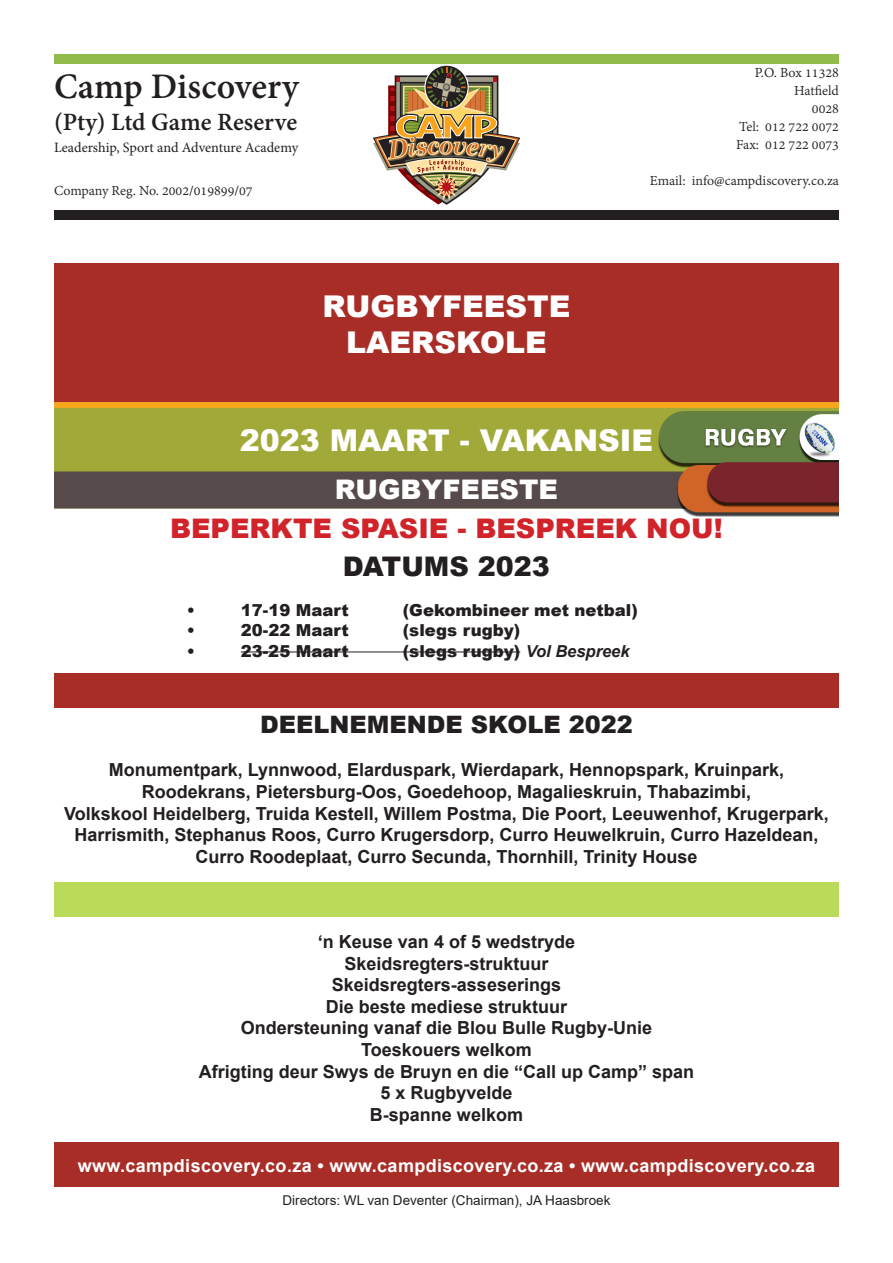
<style>
.page{position:relative;width:893px;height:1263px;background:#fff}
.page>*{position:absolute;margin:0;border:0;box-sizing:border-box;transform-origin:0 0}
.t1{font:700 39px "Adobe Devanagari";color:#231f20}
.t2{font:900 30px "Arial";color:#fff}
.t3{font:900 27px "Arial";color:#d1232a}
.t4{font:700 27px "Adobe Devanagari";color:#231f20}
.t5{font:900 27px "Arial";color:#fff}
.t6{font:900 27px "Arial";color:#231f20}
.t7{font:900 24px "Arial";color:#231f20}
.t8{font:700 18px/21.6px "Arial";color:#231f20;text-align:center}
.t9{font:700 18px "Arial";letter-spacing:.02em;color:#fff}
.t10{font:900 16.5px "Arial";color:#231f20}
.t11{font:15px "Adobe Devanagari";color:#231f20}
.t12{font:14.25px "Minion Pro";letter-spacing:-.005em;color:#231f20}
.t13{font:13.5px "Arial";color:#231f20}
.s1{font-weight:700;font-style:italic}
</style>
<div class="page">
<img style="left:373px;top:65px;width:147px;height:140px">
<div style="left:54px;top:210px;width:785px;height:9px;background:#231f20"></div>
<div style="left:54px;top:54px;width:785px;height:9px;background:#91bc4b"></div>
<div style="left:54px;top:263px;width:785px;height:140px;background:#a92d27"></div>
<img style="left:54px;top:402px;width:785px;height:115px">
<hr style="left:241px;top:651px;width:279px;height:1px;background:#231f20">
<div style="left:54px;top:1142px;width:785px;height:44px;background:#a92d27"></div>
<div style="left:54px;top:882px;width:785px;height:34px;background:#b9db59"></div>
<div style="left:54px;top:673px;width:785px;height:35px;background:#a92d27"></div>
<p class="t1" style="left:54px;top:64px;width:247px">Camp Discovery</p>
<p class="t4" style="left:54px;top:107px;width:245px">(Pty) Ltd Game Reserve</p>
<p class="t12" style="left:54px;top:138px;width:246px">Leadership, Sport and Adventure Academy</p>
<p class="t11" style="left:54px;top:182px;width:200px">Company Reg. No. 2002/019899/07</p>
<p class="t2" style="left:323px;top:285px;width:249px">RUGBYFEESTE</p>
<p class="t2" style="left:346px;top:321px;width:202px">LAERSKOLE</p>
<p class="t11" style="left:755px;top:64px;width:85px">P.O. Box 11328</p>
<p class="t11" style="left:794px;top:82px;width:46px">Hatfield</p>
<p class="t11" style="left:812px;top:100px;width:29px">0028</p>
<p class="t11" style="left:739px;top:118px;width:101px">Tel: 012 722 0072</p>
<p class="t11" style="left:736px;top:136px;width:104px">Fax: 012 722 0073</p>
<p class="t11" style="left:650px;top:172px;width:191px">Email: info@campdiscovery.co.za</p>
<p class="t2" style="left:240px;top:419px;width:415px">2023 MAART - VAKANSIE</p>
<p class="t5" style="left:335px;top:470px;width:225px">RUGBYFEESTE</p>
<p class="t3" style="left:170px;top:508px;width:554px">BEPERKTE SPASIE - BESPREEK NOU!</p>
<p class="t6" style="left:343px;top:547px;width:208px">DATUMS 2023</p>
<p class="t10" style="left:187px;top:598px;width:10px">•</p>
<p class="t10" style="left:241px;top:598px;width:110px">17-19 Maart</p>
<p class="t10" style="left:403px;top:598px;width:237px">(Gekombineer met netbal)</p>
<p class="t10" style="left:187px;top:618px;width:10px">•</p>
<p class="t10" style="left:241px;top:618px;width:110px">20-22 Maart</p>
<p class="t10" style="left:403px;top:618px;width:119px">(slegs rugby)</p>
<p class="t10" style="left:187px;top:640px;width:10px">•</p>
<p class="t10" style="left:241px;top:640px;width:110px">23-25 Maart</p>
<p class="t10" style="left:403px;top:640px;width:228px">(slegs rugby) <span class="s1">Vol Bespreek</span></p>
<p class="t7" style="left:260px;top:707px;width:374px">DEELNEMENDE SKOLE 2022</p>
<p class="t8" style="left:109px;top:759px;width:677px">Monumentpark, Lynnwood, Elarduspark, Wierdapark, Hennopspark, Kruinpark,</p>
<p class="t8" style="left:142px;top:781px;width:611px">Roodekrans, Pietersburg-Oos, Goedehoop, Magalieskruin, Thabazimbi,</p>
<p class="t8" style="left:64px;top:803px;width:766px">Volkskool Heidelberg, Truida Kestell, Willem Postma, Die Poort, Leeuwenhof, Krugerpark,<br>Harrismith, Stephanus Roos, Curro Krugersdorp, Curro Heuwelkruin, Curro Hazeldean,</p>
<p class="t8" style="left:195px;top:846px;width:504px">Curro Roodeplaat, Curro Secunda, Thornhill, Trinity House</p>
<p class="t8" style="left:318px;top:931px;width:259px">‘n Keuse van 4 of 5 wedstryde</p>
<p class="t8" style="left:344px;top:953px;width:206px">Skeidsregters-struktuur</p>
<p class="t8" style="left:332px;top:974px;width:231px">Skeidsregters-asseserings</p>
<p class="t8" style="left:326px;top:996px;width:243px">Die beste mediese struktuur</p>
<p class="t8" style="left:241px;top:1017px;width:413px">Ondersteuning vanaf die Blou Bulle Rugby-Unie</p>
<p class="t8" style="left:361px;top:1039px;width:172px">Toeskouers welkom</p>
<p class="t8" style="left:199px;top:1061px;width:497px">Afrigting deur Swys de Bruyn en die “Call up Camp” span</p>
<p class="t8" style="left:380px;top:1082px;width:134px">5 x Rugbyvelde</p>
<p class="t8" style="left:370px;top:1104px;width:155px">B-spanne welkom</p>
<p class="t9" style="left:78px;top:1153px;width:739px">www.campdiscovery.co.za • www.campdiscovery.co.za • www.campdiscovery.co.za</p>
<p class="t13" style="left:282px;top:1191px;width:330px">Directors: WL van Deventer (Chairman), JA Haasbroek</p>
</div>
